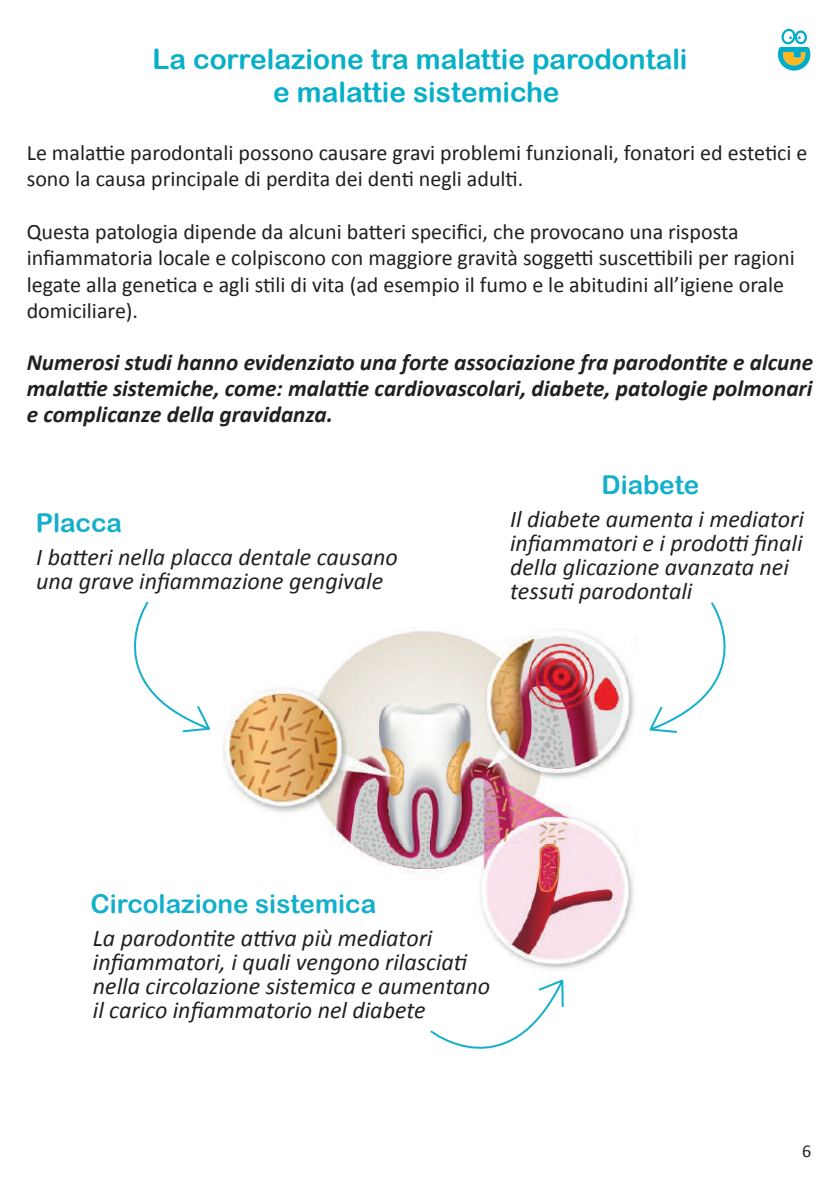
<style>
.page{position:relative;width:840px;height:1191px;background:#fff}
.page>*{position:absolute;margin:0;border:0;box-sizing:border-box;transform-origin:0 0}
.t1{font:28px/33.6px "Arial Rounded MT Bold";color:#08afc8;text-align:center}
.t2{font:26px "Arial Rounded MT Bold";color:#13afcb}
.t3{font:italic 24px/24px "Calibri";color:#231f20}
.t4{font:italic 700 23.2px/26px "Calibri";color:#231f20;text-align:justify}
.t5{font:22px/26.4px "Calibri";color:#231f20}
.t6{font:18px "Calibri";color:#231f20}
</style>
<div class="page">
<img style="left:222px;top:630px;width:413px;height:340px">
<svg style="left:134px;top:601px;width:76px;height:132px"></svg>
<svg style="left:649px;top:602px;width:77px;height:131px"></svg>
<svg style="left:430px;top:979px;width:134px;height:70px"></svg>
<hr style="left:561px;top:980px;width:2px;height:27px;background:#13afcb">
<svg style="left:777px;top:28px;width:32px;height:43px"></svg>
<p class="t1" style="left:152px;top:41px;width:536px">La correlazione tra malattie parodontali e malattie sistemiche</p>
<p class="t5" style="left:27px;top:139px;width:781px">Le malattie parodontali possono causare gravi problemi funzionali, fonatori ed estetici e sono la causa principale di perdita dei denti negli adulti.</p>
<p class="t5" style="left:27px;top:218px;width:769px">Questa patologia dipende da alcuni batteri specifici, che provocano una risposta infiammatoria locale e colpiscono con maggiore gravità soggetti suscettibili per ragioni legate alla genetica e agli stili di vita (ad esempio il fumo e le abitudini all’igiene orale domiciliare).</p>
<p class="t4" style="left:27px;top:349px;width:787px">Numerosi studi hanno evidenziato una forte associazione fra parodontite e alcune malattie sistemiche, come: malattie cardiovascolari, diabete, patologie polmonari e complicanze della gravidanza.</p>
<p class="t2" style="left:36px;top:507px;width:88px">Placca</p>
<p class="t3" style="left:36px;top:544px;width:363px">I batteri nella placca dentale causano una grave infiammazione gengivale</p>
<p class="t2" style="left:601px;top:469px;width:99px">Diabete</p>
<p class="t3" style="left:510px;top:506px;width:295px">Il diabete aumenta i mediatori infiammatori e i prodotti finali della glicazione avanzata nei tessuti parodontali</p>
<p class="t2" style="left:90px;top:888px;width:287px">Circolazione sistemica</p>
<p class="t3" style="left:93px;top:925px;width:398px">La parodontite attiva più mediatori infiammatori, i quali vengono rilasciati nella circolazione sistemica e aumentano il carico infiammatorio nel diabete</p>
<p class="t6" style="left:801px;top:1139px;width:11px">6</p>
</div>
